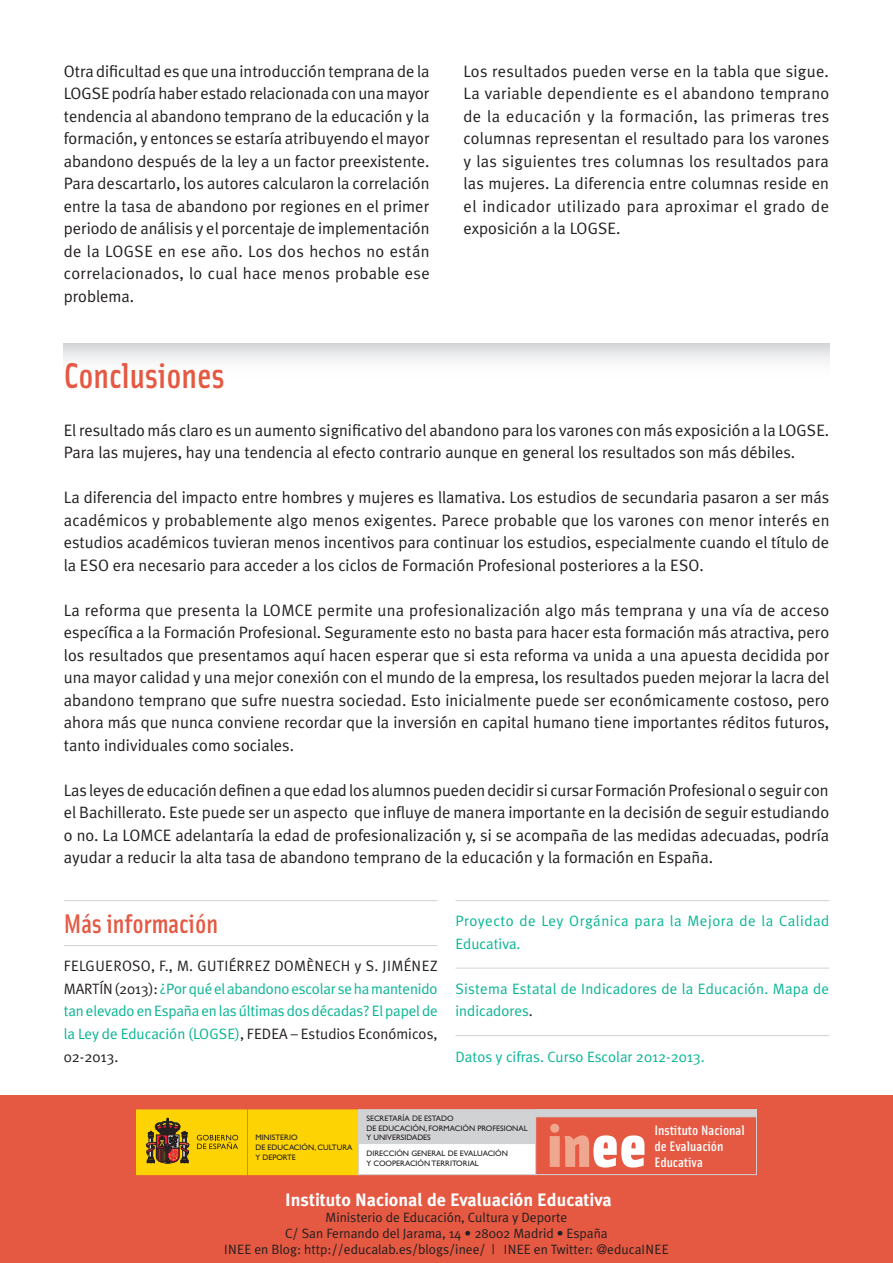
<style>
.page{position:relative;width:893px;height:1263px;background:#fff}
.page>*{position:absolute;margin:0;border:0;box-sizing:border-box;transform-origin:0 0}
.t1{font:900 61.8px "Solex";color:#f0a790}
.t2{font:500 36px "Solex";color:#e55842}
.t3{font:500 27px "Solex";color:#e55842}
.t4{font:700 18px "Meta Plus";color:#fff}
.texto{font:16.5px/22.5px "Meta Plus Normal";color:#231f20;text-align:justify}
.texto-2{font:15px/22.5px "Meta Plus Normal";color:#09b595;text-align:justify}
.texto-3{font:15px/22.5px "Meta Plus Normal";letter-spacing:.035em;color:#09b595}
.t5{font:500 13.65px/16.4px "Solex";color:#fff;scale:1.08 1}
.t6{font:13.5px "Meta Plus Normal";color:#231f20}
.t7{font:7.95px/9.6px "Gill Sans";color:#231f20}
.s1{color:#231f20}
.s2{color:#fff}
</style>
<div class="page">
<div style="left:0;top:1095px;width:893px;height:168px;background:#e55842"></div>
<div style="left:64px;top:343px;width:765px;height:47px;background:linear-gradient(to bottom,#dfe0e2,#fff)"></div>
<div style="left:136px;top:1110px;width:111px;height:65px;background:#fed304"></div>
<div style="left:136px;top:1109px;width:111px;height:66px;border:1px solid #fed304"></div>
<div style="left:248px;top:1110px;width:111px;height:65px;background:#fed304"></div>
<div style="left:248px;top:1109px;width:111px;height:66px;border:1px solid #fed304"></div>
<svg style="left:146px;top:1118px;width:43px;height:45px"></svg>
<svg style="left:197px;top:1135px;width:41px;height:14px"></svg>
<div style="left:358px;top:1109px;width:178px;height:66px;background:#fff;border:1px solid #d1d2d4"></div>
<div style="left:358px;top:1109px;width:178px;height:35px;background:#d1d2d4;border:1px solid #d1d2d4"></div>
<div style="left:535px;top:1109px;width:222px;height:66px;background:#e55842;border:1px solid #d1d2d4"></div>
<div style="left:535px;top:1109px;width:222px;height:8px;background:#d1d2d4"></div>
<hr style="left:64px;top:900px;width:373px;height:1px;background:#d1d2d4">
<hr style="left:64px;top:945px;width:373px;height:1px;background:#d1d2d4">
<hr style="left:455px;top:900px;width:374px;height:1px;background:#d1d2d4">
<hr style="left:455px;top:968px;width:374px;height:1px;background:#d1d2d4">
<hr style="left:455px;top:1035px;width:374px;height:1px;background:#d1d2d4">
<p class="texto" style="left:64px;top:60px;width:367px">Otra dificultad es que una introducción temprana de la LOGSE podría haber estado relacionada con una mayor tendencia al abandono temprano de la educación y la formación, y entonces se estaría atribuyendo el mayor abandono después de la ley a un factor preexistente.<br>Para descartarlo, los autores calcularon la correlación entre la tasa de abandono por regiones en el primer periodo de análisis y el porcentaje de implementación de la LOGSE en ese año. Los dos hechos no están correlacionados, lo cual hace menos probable ese problema.</p>
<p class="texto" style="left:463px;top:60px;width:367px">Los resultados pueden verse en la tabla que sigue.<br>La variable dependiente es el abandono temprano de la educación y la formación, las primeras tres columnas representan el resultado para los varones y las siguientes tres columnas los resultados para las mujeres. La diferencia entre columnas reside en el indicador utilizado para aproximar el grado de exposición a la LOGSE.</p>
<p class="t2" style="left:64px;top:352px;width:162px">Conclusiones</p>
<p class="texto" style="left:64px;top:419px;width:767px">El resultado más claro es un aumento significativo del abandono para los varones con más exposición a la LOGSE.<br>Para las mujeres, hay una tendencia al efecto contrario aunque en general los resultados son más débiles.</p>
<p class="texto" style="left:64px;top:486px;width:767px">La diferencia del impacto entre hombres y mujeres es llamativa. Los estudios de secundaria pasaron a ser más académicos y probablemente algo menos exigentes. Parece probable que los varones con menor interés en estudios académicos tuvieran menos incentivos para continuar los estudios, especialmente cuando el título de la ESO era necesario para acceder a los ciclos de Formación Profesional posteriores a la ESO.</p>
<p class="texto" style="left:64px;top:599px;width:767px">La reforma que presenta la LOMCE permite una profesionalización algo más temprana y una vía de acceso específica a la Formación Profesional. Seguramente esto no basta para hacer esta formación más atractiva, pero los resultados que presentamos aquí hacen esperar que si esta reforma va unida a una apuesta decidida por una mayor calidad y una mejor conexión con el mundo de la empresa, los resultados pueden mejorar la lacra del abandono temprano que sufre nuestra sociedad. Esto inicialmente puede ser económicamente costoso, pero ahora más que nunca conviene recordar que la inversión en capital humano tiene importantes réditos futuros, tanto individuales como sociales.</p>
<p class="texto" style="left:64px;top:779px;width:767px">Las leyes de educación definen a que edad los alumnos pueden decidir si cursar Formación Profesional o seguir con el Bachillerato. Este puede ser un aspecto que influye de manera importante en la decisión de seguir estudiando o no. La LOMCE adelantaría la edad de profesionalización y, si se acompaña de las medidas adecuadas, podría ayudar a reducir la alta tasa de abandono temprano de la educación y la formación en España.</p>
<p class="t3" style="left:64px;top:906px;width:156px">Más información</p>
<p class="texto-2" style="left:64px;top:955px;width:375px"><span class="s1">FELGUEROSO, F., M. GUTIÉRREZ DOMÈNECH y S. JIMÉNEZ MARTÍN (2013):</span> ¿Por qué el abandono escolar se ha mantenido tan elevado en España en las últimas dos décadas? El papel de la Ley de Educación (LOGSE)<span class="s1">, FEDEA – Estudios Económicos, 02-2013.</span></p>
<p class="texto-3" style="left:455px;top:910px;width:375px">Proyecto de Ley Orgánica para la Mejora de la Calidad<br>Educativa.</p>
<p class="texto-2" style="left:455px;top:977px;width:375px">Sistema Estatal de Indicadores de la Educación. Mapa de indicadores<span class="s1">.</span></p>
<p class="texto-2" style="left:455px;top:1045px;width:251px">Datos y cifras. Curso Escolar 2012-2013.</p>
<p class="t7" style="left:255px;top:1133px;width:99px">MINISTERIO<br>DE EDUCACIÓN, CULTURA<br>Y DEPORTE</p>
<p class="t7" style="left:366px;top:1113px;width:163px">SECRETARÍA DE ESTADO<br>DE EDUCACIÓN, FORMACIÓN PROFESIONAL<br>Y UNIVERSIDADES</p>
<p class="t1" style="left:547px;top:1102px;width:102px">in<span class="s2">ee</span></p>
<p class="t5" style="left:654px;top:1121px;width:85px">Instituto Nacional de Evaluación<br>Educativa</p>
<p class="t7" style="left:366px;top:1149px;width:143px">DIRECCIÓN GENERAL DE EVALUACIÓN<br>Y COOPERACIÓN TERRITORIAL</p>
<p class="t4" style="left:285px;top:1189px;width:328px">Instituto Nacional de Evaluación Educativa</p>
<p class="t6" style="left:326px;top:1209px;width:243px">Ministerio de Educación, Cultura y Deporte</p>
<p class="t6" style="left:285px;top:1225px;width:324px">C/ San Fernando del Jarama, 14 • 28002 Madrid • España</p>
<p class="t6" style="left:224px;top:1242px;width:446px">INEE en Blog: http://educalab.es/blogs/inee/ | INEE en Twitter: @educaINEE</p>
</div>
